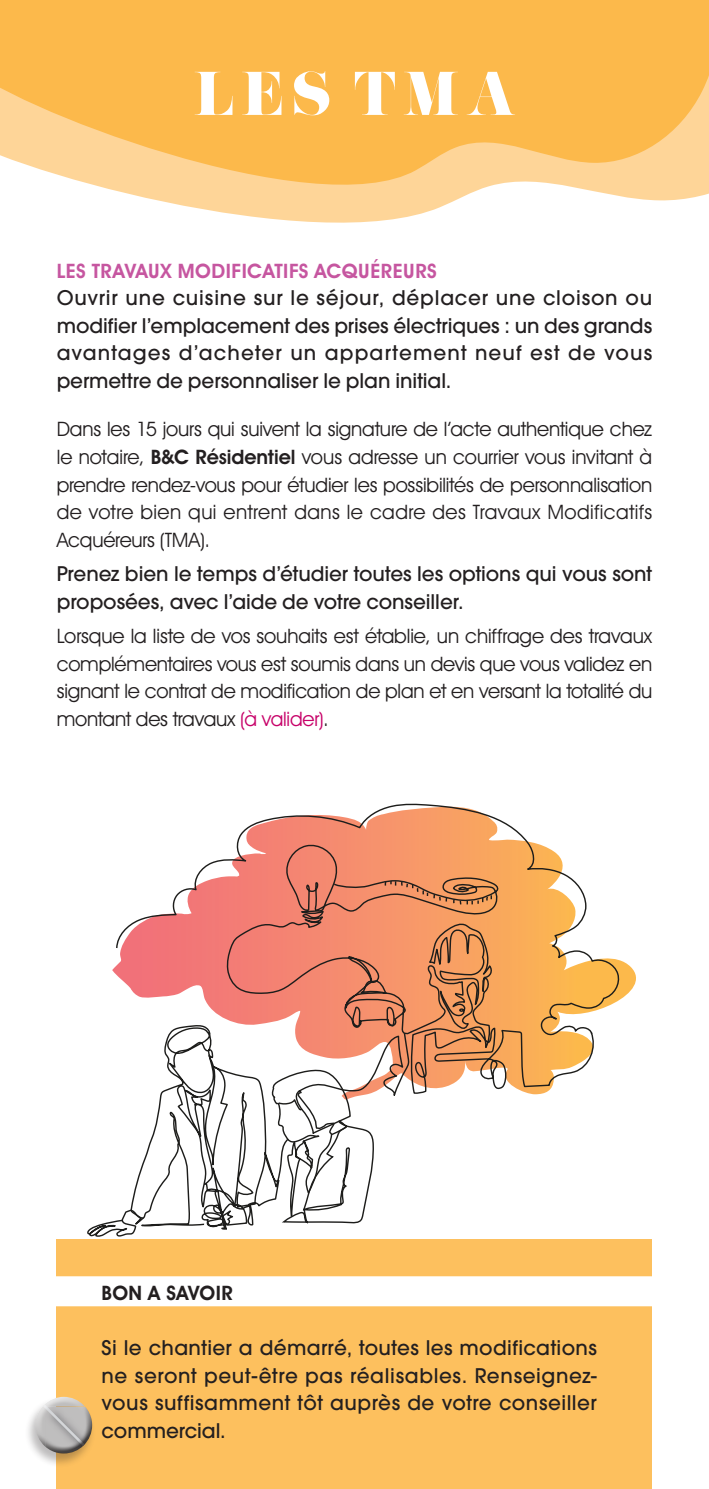
<style>
.page{position:relative;width:709px;height:1489px;background:#fff}
.page>*{position:absolute;margin:0;border:0;box-sizing:border-box;transform-origin:0 0}
.t1{font:55px "Pistilli";letter-spacing:.12em;color:#fff}
.t2{font:20px/27.5px "Avant Garde IT Cby BT";letter-spacing:-.005em;color:#231f20;text-align:justify}
.t3{font:500 20px/27.5px "ITC Avant Garde Std";letter-spacing:-.005em;color:#231f20;text-align:justify}
.t4{font:600 20px "Avant Garde IT Cby BT";letter-spacing:.02em;color:#c656a0}
.t5{font:600 20px "Avant Garde IT Cby BT";letter-spacing:.025em;color:#231f20}
.s1{font-weight:600}
.s2{color:#c70269}
</style>
<div class="page">
<div style="left:57px;top:1239px;width:595px;height:249px;background:#fdc05e"></div>
<div style="left:24px;top:1395px;width:72px;height:72px;background:#231f20;opacity:.3"></div>
<div style="left:33px;top:1391px;width:61px;height:51px;background:#fff;opacity:.75"></div>
<div style="left:33px;top:1405px;width:63px;height:49px;background:#231f20;opacity:.75"></div>
<svg style="left:0;top:0;width:709px;height:223px;background:#fcc66e"></svg>
<svg style="left:130px;top:1035px;width:167px;height:195px"></svg>
<svg style="left:87px;top:1209px;width:58px;height:28px"></svg>
<svg style="left:277px;top:1086px;width:96px;height:144px"></svg>
<svg style="left:115px;top:803px;width:507px;height:232px"></svg>
<svg style="left:297px;top:922px;width:300px;height:249px"></svg>
<div style="left:28px;top:1276px;width:652px;height:30px;background:#fff"></div>
<p class="t1" style="left:193px;top:59px;width:323px">LES TMA</p>
<p class="t4" style="left:57px;top:258px;width:382px">LES TRAVAUX MODIFICATIFS ACQUÉREURS</p>
<p class="t3" style="left:57px;top:284px;width:597px">Ouvrir une cuisine sur le séjour, déplacer une cloison ou modifier l’emplacement des prises électriques : un des grands avantages d’acheter un appartement neuf est de vous permettre de personnaliser le plan initial.</p>
<p class="t2" style="left:57px;top:415px;width:597px">Dans les 15 jours qui suivent la signature de l’acte authentique chez le notaire, <span class="s1">B&amp;C Résidentiel</span> vous adresse un courrier vous invitant à prendre rendez-vous pour étudier les possibilités de personnalisation de votre bien qui entrent dans le cadre des Travaux Modificatifs Acquéreurs (TMA).</p>
<p class="t3" style="left:57px;top:560px;width:597px">Prenez bien le temps d’étudier toutes les options qui vous sont proposées, avec l’aide de votre conseiller.</p>
<p class="t2" style="left:57px;top:622px;width:597px">Lorsque la liste de vos souhaits est établie, un chiffrage des travaux complémentaires vous est soumis dans un devis que vous validez en signant le contrat de modification de plan et en versant la totalité du montant des travaux <span class="s2">(à valider)</span>.</p>
<p class="t5" style="left:102px;top:1280px;width:133px">BON A SAVOIR</p>
<p class="t3" style="left:102px;top:1333px;width:497px">Si le chantier a démarré, toutes les modifications ne seront peut-être pas réalisables. Renseignez&shy;vous suffisamment tôt auprès de votre conseiller commercial.</p>
</div>
